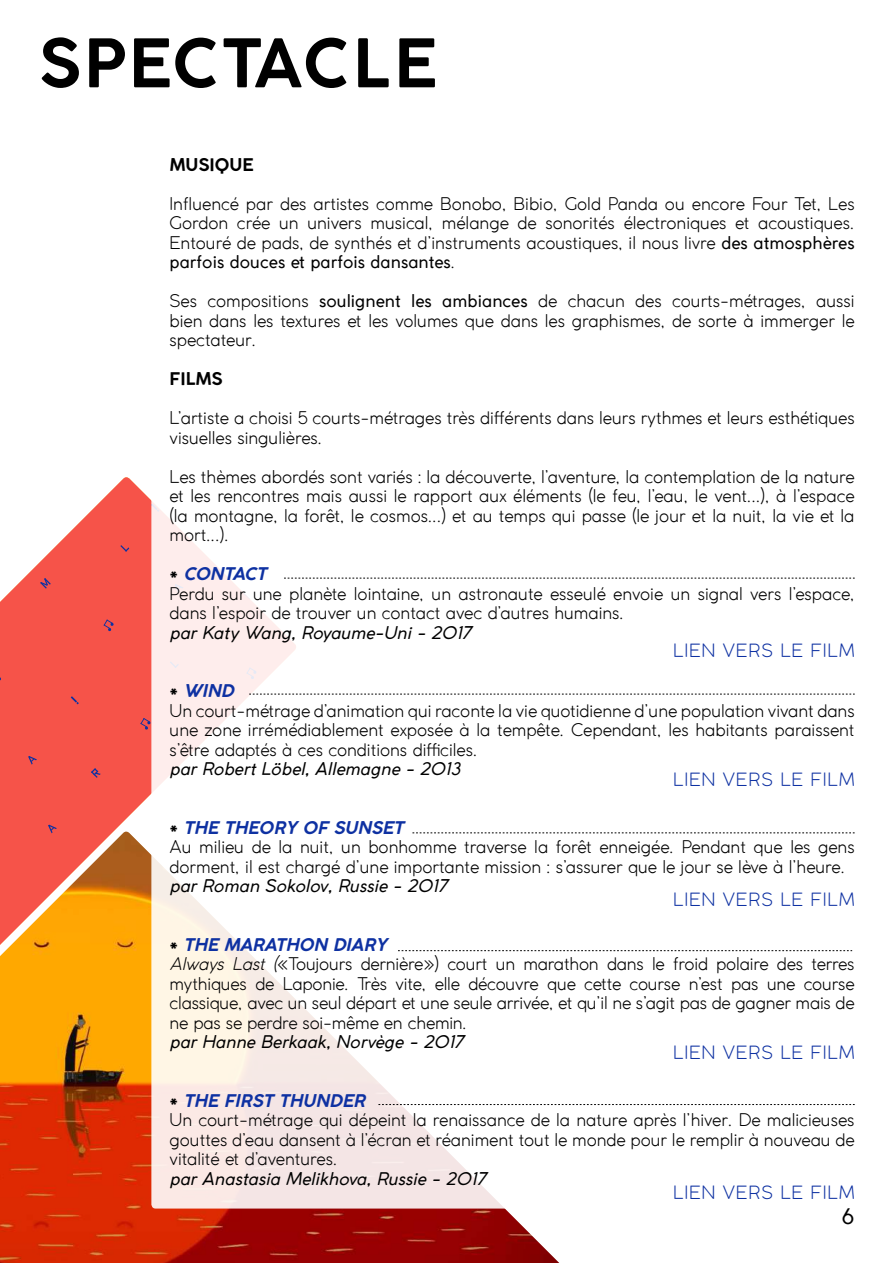
<style>
.page{position:relative;width:893px;height:1263px;background:#fff}
.page>*{position:absolute;margin:0;border:0;box-sizing:border-box;transform-origin:0 0}
.t1{font:700 66px "Coco Gothic";letter-spacing:.05em;color:#000}
.t2{font:21px "Coco Gothic";color:#000}
.t3{font:300 18px "Coco Gothic";letter-spacing:.05em;color:#0e31a2}
.t4{font:300 17.25px/19.5px "Coco Gothic";color:#000}
.t5{font:italic 17.25px "Coco Gothic";color:#000}
.t6{font:700 17.25px "Coco Gothic";color:#000}
.s1{font-weight:400}
.s2{font-weight:700}
.s3{font-weight:700;font-style:italic;color:#0e31a2}
.s4{font-style:italic}
</style>
<div class="page">
<svg style="left:0;top:477px;width:151px;height:353px;fill:#f65349"></svg>
<svg style="left:28px;top:756px;width:9px;height:9px"></svg>
<svg style="left:48px;top:825px;width:9px;height:5px"></svg>
<svg style="left:91px;top:768px;width:10px;height:10px"></svg>
<svg style="left:71px;top:696px;width:8px;height:8px"></svg>
<svg style="left:40px;top:578px;width:11px;height:11px"></svg>
<svg style="left:120px;top:545px;width:9px;height:7px"></svg>
<svg style="left:44px;top:505px;width:8px;height:8px"></svg>
<svg style="left:104px;top:619px;width:10px;height:12px"></svg>
<svg style="left:140px;top:718px;width:11px;height:12px"></svg>
<img style="left:0;top:832px;width:559px;height:431px">
<div style="left:151px;top:147px;width:678px;height:1061px;background:#fff;border-radius:4px"></div>
<svg style="left:284px;top:578px;width:571px;height:1px"></svg>
<svg style="left:249px;top:694px;width:606px;height:1px"></svg>
<svg style="left:412px;top:833px;width:443px;height:1px"></svg>
<svg style="left:398px;top:950px;width:454px;height:1px"></svg>
<svg style="left:378px;top:1104px;width:477px;height:1px"></svg>
<h1 class="t1" style="left:38px;top:36px;width:400px">SPECTACLE</h1>
<p class="t6" style="left:170px;top:157px;width:86px">MUSIQUE</p>
<p class="t4" style="left:170px;top:194px;width:687px;text-align:justify">Influencé par des artistes comme Bonobo, Bibio, Gold Panda ou encore Four Tet, Les Gordon crée un univers musical, mélange de sonorités électroniques et acoustiques.<br>Entouré de pads, de synthés et d’instruments acoustiques, il nous livre <span class="s1">des atmosphères parfois douces et parfois dansantes</span>.</p>
<p class="t4" style="left:170px;top:292px;width:687px;text-align:justify">Ses compositions <span class="s1">soulignent les ambiances</span> de chacun des courts-métrages, aussi bien dans les textures et les volumes que dans les graphismes, de sorte à immerger le spectateur.</p>
<p class="t6" style="left:170px;top:372px;width:55px">FILMS</p>
<p class="t4" style="left:170px;top:408px;width:687px">L’artiste a choisi 5 courts-métrages très différents dans leurs rythmes et leurs esthétiques visuelles singulières.</p>
<p class="t4" style="left:170px;top:467px;width:687px;text-align:justify">Les thèmes abordés sont variés : la découverte, l’aventure, la contemplation de la nature et les rencontres mais aussi le rapport aux éléments (le feu, l’eau, le vent...), à l’espace (la montagne, la forêt, le cosmos...) et au temps qui passe (le jour et la nuit, la vie et la mort...).</p>
<p class="t4" style="left:170px;top:565px;width:687px"><span class="s2">*</span> <span class="s3">CONTACT<br></span>Perdu sur une planète lointaine, un astronaute esseulé envoie un signal vers l’espace, dans l’espoir de trouver un contact avec d’autres humains.</p>
<p class="t5" style="left:170px;top:626px;width:304px">par Katy Wang, Royaume-Uni - 2017</p>
<p class="t3" style="left:673px;top:641px;width:183px">LIEN VERS LE FILM</p>
<p class="t4" style="left:170px;top:682px;width:687px"><span class="s2">*</span> <span class="s3">WIND<br></span>Un court-métrage d’animation qui raconte la vie quotidienne d’une population vivant dans une zone irrémédiablement exposée à la tempête. Cependant, les habitants paraissent s’être adaptés à ces conditions difficiles.</p>
<p class="t5" style="left:170px;top:762px;width:292px">par Robert Löbel, Allemagne - 2013</p>
<p class="t3" style="left:673px;top:770px;width:183px">LIEN VERS LE FILM</p>
<p class="t4" style="left:170px;top:818px;width:687px"><span class="s2">*</span> <span class="s3">THE THEORY OF SUNSET<br></span>Au milieu de la nuit, un bonhomme traverse la forêt enneigée. Pendant que les gens dorment, il est chargé d’une importante mission : s’assurer que le jour se lève à l’heure.</p>
<p class="t5" style="left:170px;top:879px;width:280px">par Roman Sokolov, Russie - 2017</p>
<p class="t3" style="left:673px;top:890px;width:183px">LIEN VERS LE FILM</p>
<p class="t4" style="left:170px;top:935px;width:687px"><span class="s2">*</span> <span class="s3">THE MARATHON DIARY<br></span><span class="s4">Always Last (</span>«Toujours dernière») court un marathon dans le froid polaire des terres mythiques de Laponie. Très vite, elle découvre que cette course n’est pas une course classique, avec un seul départ et une seule arrivée, et qu’il ne s’agit pas de gagner mais de ne pas se perdre soi-même en chemin.</p>
<p class="t5" style="left:170px;top:1035px;width:296px">par Hanne Berkaak, Norvège - 2017</p>
<p class="t3" style="left:673px;top:1043px;width:183px">LIEN VERS LE FILM</p>
<p class="t4" style="left:170px;top:1091px;width:687px"><span class="s2">*</span> <span class="s3">THE FIRST THUNDER<br></span>Un court-métrage qui dépeint la renaissance de la nature après l’hiver. De malicieuses gouttes d’eau dansent à l’écran et réaniment tout le monde pour le remplir à nouveau de vitalité et d’aventures.</p>
<p class="t5" style="left:170px;top:1172px;width:319px">par Anastasia Melikhova, Russie - 2017</p>
<p class="t3" style="left:673px;top:1183px;width:183px">LIEN VERS LE FILM</p>
<p class="t2" style="left:842px;top:1208px;width:14px">6</p>
</div>
